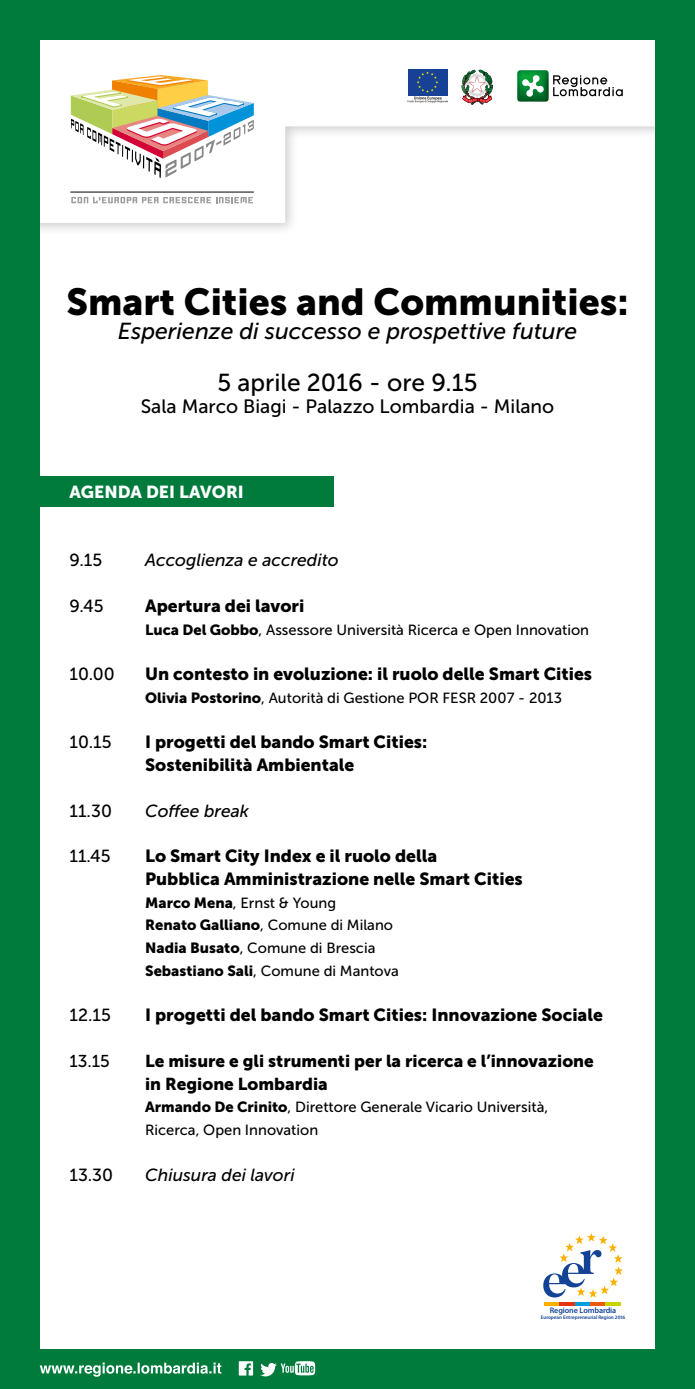
<style>
.page{position:relative;width:695px;height:1389px;background:#fff}
.page>*{position:absolute;margin:0;border:0;box-sizing:border-box;transform-origin:0 0}
.t1{font:37.45px "Museo Sans 900";color:#000}
.t2{font:24.5px "Museo Sans 500";color:#000}
.t3{font:italic 23.1px "Museo Sans 500";color:#000}
.t4{font:19.25px "Museo Sans 500";color:#000}
.t5{font:17.5px/22.8px "Museo Sans 900";color:#000}
.t6{font:italic 17.5px "Museo Sans 500";color:#000}
.t7{font:17.5px "Museo Sans 500";color:#000}
.t8{font:17.29px "Museo Sans 900";color:#fff}
.t9{font:17.15px/22.8px "Museo Sans 900";color:#000}
.t10{font:17.15px "Museo Sans 500";color:#000}
.t11{font:14.7px/22.8px "Museo Sans 500";color:#000}
.t12{font:600 8.05px "Myriad Pro";letter-spacing:-.015em;color:#134395}
.t13{font:600 5.14px "Myriad Pro";letter-spacing:-.01em;color:#134395}
.s1{font-family:"Museo Sans 900"}
</style>
<div class="page">
<div style="left:0;top:0;width:694px;height:237px;background:#000;opacity:.2"></div>
<svg style="left:40px;top:40px;width:615px;height:183px"></svg>
<svg style="left:71px;top:197px;width:182px;height:6px"></svg>
<hr style="left:70px;top:192px;width:184px;height:1px;background:#000">
<svg style="left:71px;top:75px;width:183px;height:103px"></svg>
<svg style="left:461px;top:70px;width:32px;height:35px"></svg>
<svg style="left:517px;top:70px;width:105px;height:32px"></svg>
<img style="left:407px;top:97px;width:41px;height:6px">
<div style="left:407px;top:69px;width:40px;height:26px;background:#164194"></div>
<svg style="left:417px;top:72px;width:21px;height:21px"></svg>
<div style="left:0;top:1349px;width:694px;height:40px;background:#007b3c"></div>
<div style="left:0;top:0;width:692px;height:40px;background:#007b3c"></div>
<div style="left:655px;top:0;width:39px;height:1389px;background:#007b3c"></div>
<div style="left:0;top:0;width:40px;height:1389px;background:#007b3c"></div>
<div style="left:0;top:476px;width:333px;height:31px;background:#007b3c"></div>
<svg style="left:543px;top:1233px;width:80px;height:65px"></svg>
<hr style="left:544px;top:1302px;width:15px;height:4px;background:#f9b000">
<hr style="left:559px;top:1302px;width:15px;height:4px;background:#e63312">
<hr style="left:575px;top:1302px;width:15px;height:4px;background:#009ddf">
<hr style="left:590px;top:1302px;width:15px;height:4px;background:#ea5b0b">
<hr style="left:605px;top:1302px;width:15px;height:4px;background:#c8d300">
<svg style="left:40px;top:1363px;width:181px;height:14px"></svg>
<svg style="left:239px;top:1361px;width:14px;height:15px"></svg>
<svg style="left:260px;top:1361px;width:55px;height:15px"></svg>
<h1 class="t1" style="left:66px;top:281px;width:563px">Smart Cities and Communities:</h1>
<h3 class="t3" style="left:118px;top:318px;width:460px">Esperienze di successo e prospettive future</h3>
<h2 class="t2" style="left:217px;top:369px;width:261px">5 aprile 2016 - ore 9.15</h2>
<h3 class="t4" style="left:141px;top:396px;width:415px">Sala Marco Biagi - Palazzo Lombardia - Milano</h3>
<p class="t8" style="left:69px;top:482px;width:176px">AGENDA DEI LAVORI</p>
<p class="t7" style="left:69px;top:551px;width:34px">9.15</p>
<p class="t6" style="left:145px;top:551px;width:195px">Accoglienza e accredito</p>
<p class="t7" style="left:69px;top:596px;width:36px">9.45</p>
<p class="t5" style="left:145px;top:594px;width:161px">Apertura dei lavori</p>
<p class="t11" style="left:145px;top:618px;width:445px"><span class="s1">Luca Del Gobbo</span>, Assessore Università Ricerca e Open Innovation</p>
<p class="t7" style="left:69px;top:664px;width:47px">10.00</p>
<p class="t5" style="left:145px;top:662px;width:448px">Un contesto in evoluzione: il ruolo delle Smart Cities</p>
<p class="t11" style="left:145px;top:686px;width:418px"><span class="s1">Olivia Postorino</span>, Autorità di Gestione POR FESR 2007 - 2013</p>
<p class="t7" style="left:69px;top:733px;width:44px">10.15</p>
<p class="t5" style="left:145px;top:731px;width:284px">I progetti del bando Smart Cities:<br>Sostenibilità Ambientale</p>
<p class="t7" style="left:69px;top:801px;width:44px">11.30</p>
<p class="t6" style="left:145px;top:801px;width:105px">Coffee break</p>
<p class="t7" style="left:69px;top:846px;width:43px">11.45</p>
<p class="t5" style="left:145px;top:844px;width:379px">Lo Smart City Index e il ruolo della<br>Pubblica Amministrazione nelle Smart Cities</p>
<p class="t11" style="left:145px;top:891px;width:255px"><span class="s1">Marco Mena</span>, Ernst &amp; Young<br><span class="s1">Renato Galliano</span>, Comune di Milano<br><span class="s1">Nadia Busato</span>, Comune di Brescia<br><span class="s1">Sebastiano Sali</span>, Comune di Mantova</p>
<p class="t7" style="left:69px;top:1006px;width:43px">12.15</p>
<p class="t5" style="left:145px;top:1004px;width:459px">I progetti del bando Smart Cities: Innovazione Sociale</p>
<p class="t10" style="left:69px;top:1051px;width:42px">13.15</p>
<p class="t9" style="left:145px;top:1049px;width:450px">Le misure e gli strumenti per la ricerca e l’innovazione in Regione Lombardia</p>
<p class="t11" style="left:145px;top:1096px;width:404px"><span class="s1">Armando De Crinito</span>, Direttore Generale Vicario Università,<br>Ricerca, Open Innovation</p>
<p class="t7" style="left:69px;top:1165px;width:45px">13.30</p>
<p class="t6" style="left:145px;top:1165px;width:151px">Chiusura dei lavori</p>
<p class="t12" style="left:549px;top:1306px;width:68px">Regione Lombardia</p>
<p class="t13" style="left:540px;top:1314px;width:86px">European Entrepreneurial Region 2016</p>
</div>
